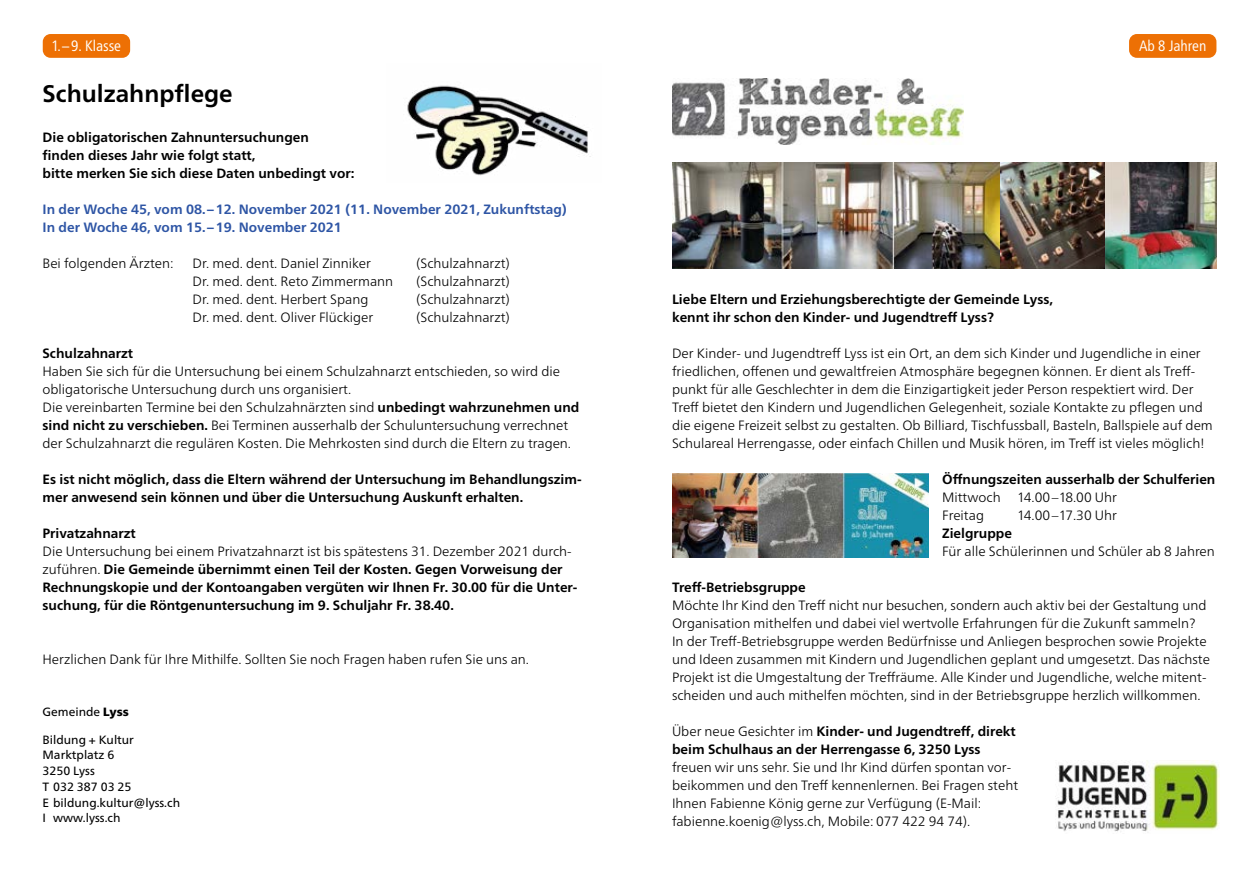
<style>
.page{position:relative;width:1259px;height:893px;background:#fff}
.page>*{position:absolute;margin:0;border:0;box-sizing:border-box;transform-origin:0 0}
.t1{font:700 24px "Frutiger Neue LT Pro";color:#000}
.t2{font:condensed 15px "Frutiger Neue LT Pro";color:#fff}
.GT{font:300 13.5px/18px "Frutiger Neue LT Pro";color:#000}
.UT1{font:700 13.5px/18px "Frutiger Neue LT Pro";color:#000}
.GT-2{font:700 13.5px/18px "Frutiger Neue LT Pro";color:#000}
.UT1-2{font:700 13.5px "Frutiger Neue LT Pro";color:#2e55a5}
.t3{font:12px "Frutiger Neue LT Pro";color:#000}
.s1{font-weight:700}
.s2{font-weight:300}
.s3{font-weight:900}
</style>
<div class="page">
<div style="left:43px;top:34px;width:87px;height:24px;background:#ed7004;border-radius:8px"></div>
<img style="left:407px;top:85px;width:184px;height:91px">
<div style="left:1129px;top:34px;width:87px;height:24px;background:#ed7004;border-radius:8px"></div>
<img style="left:672px;top:78px;width:291px;height:66px">
<img style="left:672px;top:163px;width:544px;height:105px">
<img style="left:672px;top:473px;width:256px;height:84px">
<img style="left:1055px;top:761px;width:164px;height:71px">
<p class="t2" style="left:51px;top:37px;width:71px">1.– 9. Klasse</p>
<p class="t1" style="left:43px;top:79px;width:192px">Schulzahnpflege</p>
<p class="UT1" style="left:43px;top:128px;width:268px">Die obligatorischen Zahnuntersuchungen</p>
<p class="UT1" style="left:43px;top:146px;width:214px">finden dieses Jahr wie folgt statt,</p>
<p class="UT1" style="left:43px;top:164px;width:313px">bitte merken Sie sich diese Daten unbedingt vor:</p>
<p class="UT1-2" style="left:43px;top:202px;width:526px">In der Woche 45, vom 08.–12. November 2021 (11. November 2021, Zukunftstag)</p>
<p class="UT1-2" style="left:43px;top:220px;width:301px">In der Woche 46, vom 15.–19. November 2021</p>
<p class="GT" style="left:43px;top:254px;width:133px">Bei folgenden Ärzten:</p>
<p class="GT" style="left:193px;top:254px;width:180px">Dr. med. dent. Daniel Zinniker</p>
<p class="GT" style="left:416px;top:254px;width:95px">(Schulzahnarzt)</p>
<p class="GT" style="left:193px;top:272px;width:202px">Dr. med. dent. Reto Zimmermann</p>
<p class="GT" style="left:416px;top:272px;width:95px">(Schulzahnarzt)</p>
<p class="GT" style="left:193px;top:290px;width:177px">Dr. med. dent. Herbert Spang</p>
<p class="GT" style="left:416px;top:290px;width:95px">(Schulzahnarzt)</p>
<p class="GT" style="left:193px;top:308px;width:182px">Dr. med. dent. Oliver Flückiger</p>
<p class="GT" style="left:416px;top:308px;width:95px">(Schulzahnarzt)</p>
<p class="UT1" style="left:43px;top:344px;width:92px">Schulzahnarzt</p>
<p class="GT" style="left:43px;top:362px;width:519px">Haben Sie sich für die Untersuchung bei einem Schulzahnarzt entschieden, so wird die obligatorische Untersuchung durch uns organisiert.</p>
<p class="GT" style="left:43px;top:398px;width:538px">Die vereinbarten Termine bei den Schulzahnärzten sind <span class="s1">unbedingt wahrzunehmen und sind nicht zu verschieben.</span> Bei Terminen ausserhalb der Schuluntersuchung verrechnet der Schulzahnarzt die regulären Kosten. Die Mehrkosten sind durch die Eltern zu tragen.</p>
<p class="UT1" style="left:43px;top:470px;width:540px">Es ist nicht möglich, dass die Eltern während der Untersuchung im Behandlungszim&shy;mer anwesend sein können und über die Untersuchung Auskunft erhalten.</p>
<p class="UT1" style="left:43px;top:524px;width:95px">Privatzahnarzt</p>
<p class="GT-2" style="left:43px;top:542px;width:536px"><span class="s2">Die Untersuchung bei einem Privatzahnarzt ist bis spätestens 31. Dezember 2021 durch&shy;zuführen.</span> Die Gemeinde übernimmt einen Teil der Kosten. Gegen Vorweisung der Rechnungskopie und der Kontoangaben vergüten wir Ihnen Fr. 30.00 für die Unter&shy;suchung, für die Röntgenuntersuchung im 9. Schuljahr Fr. 38.40.</p>
<p class="GT" style="left:43px;top:650px;width:488px">Herzlichen Dank für Ihre Mithilfe. Sollten Sie noch Fragen haben rufen Sie uns an.</p>
<p class="t3" style="left:43px;top:704px;width:88px">Gemeinde <span class="s3">Lyss</span></p>
<p class="t3" style="left:43px;top:732px;width:93px">Bildung + Kultur</p>
<p class="t3" style="left:43px;top:748px;width:73px">Marktplatz 6</p>
<p class="t3" style="left:43px;top:764px;width:54px">3250 Lyss</p>
<p class="t3" style="left:43px;top:779px;width:90px">T 032 387 03 25</p>
<p class="t3" style="left:43px;top:795px;width:139px">E bildung.kultur@lyss.ch</p>
<p class="t3" style="left:43px;top:811px;width:79px">I www.lyss.ch</p>
<p class="t2" style="left:1139px;top:37px;width:69px">Ab 8 Jahren</p>
<p class="UT1" style="left:672px;top:290px;width:382px">Liebe Eltern und Erziehungsberechtigte der Gemeinde Lyss,</p>
<p class="UT1" style="left:672px;top:308px;width:323px">kennt ihr schon den Kinder- und Jugendtreff Lyss?</p>
<p class="GT" style="left:672px;top:344px;width:542px">Der Kinder- und Jugendtreff Lyss ist ein Ort, an dem sich Kinder und Jugendliche in einer friedlichen, offenen und gewaltfreien Atmosphäre begegnen können. Er dient als Treff&shy;punkt für alle Geschlechter in dem die Einzigartigkeit jeder Person respektiert wird. Der Treff bietet den Kindern und Jugendlichen Gelegenheit, soziale Kontakte zu pflegen und die eigene Freizeit selbst zu gestalten. Ob Billiard, Tischfussball, Basteln, Ballspiele auf dem Schulareal Herrengasse, oder einfach Chillen und Musik hören, im Treff ist vieles möglich!</p>
<p class="GT-2" style="left:942px;top:470px;width:275px">Öffnungszeiten ausserhalb der Schulferien</p>
<p class="GT" style="left:942px;top:488px;width:176px">Mittwoch 14.00–18.00 Uhr</p>
<p class="GT" style="left:942px;top:506px;width:43px">Freitag</p>
<p class="GT" style="left:1017px;top:506px;width:101px">14.00–17.30 Uhr</p>
<p class="GT-2" style="left:942px;top:524px;width:71px">Zielgruppe</p>
<p class="GT" style="left:942px;top:542px;width:274px">Für alle Schülerinnen und Schüler ab 8 Jahren</p>
<p class="GT-2" style="left:672px;top:578px;width:135px">Treff-Betriebsgruppe</p>
<p class="GT" style="left:672px;top:596px;width:539px">Möchte Ihr Kind den Treff nicht nur besuchen, sondern auch aktiv bei der Gestaltung und Organisation mithelfen und dabei viel wertvolle Erfahrungen für die Zukunft sammeln?<br>In der Treff-Betriebsgruppe werden Bedürfnisse und Anliegen besprochen sowie Projekte und Ideen zusammen mit Kindern und Jugendlichen geplant und umgesetzt. Das nächste Projekt ist die Umgestaltung der Treffräume. Alle Kinder und Jugendliche, welche mitent&shy;scheiden und auch mithelfen möchten, sind in der Betriebsgruppe herzlich willkommen.</p>
<p class="GT" style="left:672px;top:722px;width:348px">Über neue Gesichter im <span class="s1">Kinder- und Jugendtreff, direkt beim Schulhaus an der Herrengasse 6, 3250 Lyss </span>freuen wir uns sehr. Sie und Ihr Kind dürfen spontan vor&shy;beikommen und den Treff kennenlernen. Bei Fragen steht Ihnen Fabienne König gerne zur Verfügung (E-Mail: fabienne.koenig@lyss.ch, Mobile: 077 422 94 74).</p>
</div>
